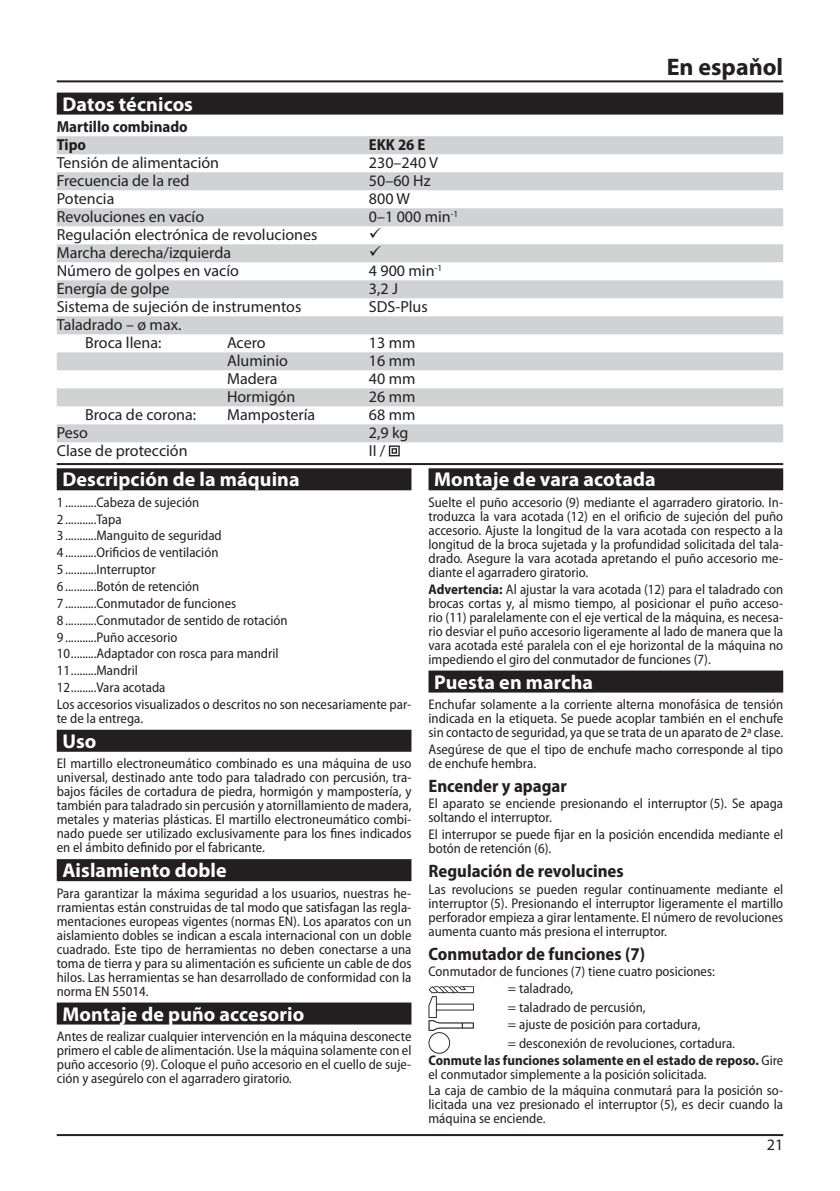
<style>
.page{position:relative;width:840px;height:1191px;background:#fff}
.page>*{position:absolute;margin:0;border:0;box-sizing:border-box;transform-origin:0 0}
.t1{font:700 24px "Myriad Pro";color:#231f20}
.t2{font:700 20px "Myriad Pro";letter-spacing:.005em;color:#fff}
.t3{font:700 semi-condensed 18px "Myriad Pro";color:#231f20}
.t4{font:16px/18px "Myriad Pro";color:#231f20;text-align:center}
.t5{font:700 semi-condensed 16px/18px "Myriad Pro";color:#231f20}
.t6{font:semi-condensed 14px/14px "Myriad Pro";color:#231f20}
.t7{font:700 semi-condensed 14px/16.8px "Myriad Pro";color:#231f20}
.s1{font-weight:700}
.s2{font-weight:400}
</style>
<div class="page">
<hr style="left:57px;top:80px;width:725px;height:2px;background:#231f20">
<hr style="left:57px;top:1134px;width:725px;height:2px;background:#231f20">
<div style="left:57px;top:93px;width:725px;height:22px;background:#231f20"></div>
<div style="left:57px;top:136px;width:725px;height:18px;background:#d1d2d4"></div>
<div style="left:57px;top:172px;width:725px;height:18px;background:#d1d2d4"></div>
<div style="left:57px;top:208px;width:725px;height:18px;background:#d1d2d4"></div>
<div style="left:57px;top:244px;width:725px;height:18px;background:#d1d2d4"></div>
<div style="left:57px;top:280px;width:725px;height:18px;background:#d1d2d4"></div>
<div style="left:57px;top:316px;width:725px;height:18px;background:#d1d2d4"></div>
<div style="left:57px;top:352px;width:725px;height:18px;background:#d1d2d4"></div>
<div style="left:57px;top:388px;width:725px;height:18px;background:#d1d2d4"></div>
<div style="left:57px;top:424px;width:725px;height:18px;background:#d1d2d4"></div>
<svg style="left:388px;top:445px;width:11px;height:11px"></svg>
<hr style="left:57px;top:463px;width:725px;height:2px;background:#231f20">
<div style="left:57px;top:468px;width:354px;height:22px;background:#231f20"></div>
<div style="left:57px;top:729px;width:354px;height:22px;background:#231f20"></div>
<div style="left:57px;top:859px;width:354px;height:22px;background:#231f20"></div>
<div style="left:57px;top:1002px;width:354px;height:22px;background:#231f20"></div>
<div style="left:428px;top:468px;width:354px;height:22px;background:#231f20"></div>
<div style="left:428px;top:670px;width:354px;height:22px;background:#231f20"></div>
<svg style="left:428px;top:986px;width:45px;height:67px"></svg>
<h2 class="t2" style="left:62px;top:91px;width:132px">Datos técnicos</h2>
<p class="t5" style="left:57px;top:118px;width:132px">Martillo combinado<br>Tipo</p>
<p class="t5" style="left:369px;top:136px;width:58px">EKK 26 E</p>
<p class="t4" style="left:57px;top:154px;width:164px">Tensión de alimentación</p>
<p class="t4" style="left:369px;top:154px;width:70px">230–240 V</p>
<p class="t4" style="left:57px;top:172px;width:134px">Frecuencia de la red</p>
<p class="t4" style="left:369px;top:172px;width:63px">50–60 Hz</p>
<p class="t4" style="left:57px;top:190px;width:59px">Potencia</p>
<p class="t4" style="left:369px;top:190px;width:42px">800 W</p>
<p class="t4" style="left:57px;top:208px;width:149px">Revoluciones en vacío</p>
<p class="t4" style="left:369px;top:208px;width:91px">0–1 000 min<sup>-1</sup></p>
<p class="t4" style="left:57px;top:226px;width:262px">Regulación electrónica de revoluciones</p>
<p class="t4" style="left:57px;top:244px;width:176px">Marcha derecha/izquierda</p>
<p class="t4" style="left:57px;top:262px;width:184px">Número de golpes en vacío</p>
<p class="t4" style="left:369px;top:262px;width:75px">4 900 min<sup>-1</sup></p>
<p class="t4" style="left:57px;top:280px;width:114px">Energía de golpe</p>
<p class="t4" style="left:369px;top:280px;width:31px">3,2 J</p>
<p class="t4" style="left:57px;top:298px;width:246px">Sistema de sujeción de instrumentos</p>
<p class="t4" style="left:369px;top:298px;width:60px">SDS-Plus</p>
<p class="t4" style="left:57px;top:316px;width:126px">Taladrado – ø max.<br>Broca llena:</p>
<p class="t4" style="left:227px;top:334px;width:40px">Acero</p>
<p class="t4" style="left:369px;top:334px;width:48px">13 mm</p>
<p class="t4" style="left:227px;top:352px;width:62px">Aluminio</p>
<p class="t4" style="left:369px;top:352px;width:48px">16 mm</p>
<p class="t4" style="left:227px;top:370px;width:52px">Madera</p>
<p class="t4" style="left:369px;top:370px;width:48px">40 mm</p>
<p class="t4" style="left:227px;top:388px;width:70px">Hormigón</p>
<p class="t4" style="left:369px;top:388px;width:48px">26 mm</p>
<h1 class="t1" style="left:666px;top:51px;width:118px">En espaňol</h1>
<p class="t4" style="left:85px;top:406px;width:112px">Broca de corona:</p>
<p class="t4" style="left:227px;top:406px;width:90px">Mampostería</p>
<p class="t4" style="left:369px;top:406px;width:48px">68 mm</p>
<p class="t4" style="left:57px;top:424px;width:33px">Peso</p>
<p class="t4" style="left:369px;top:424px;width:41px">2,9 kg</p>
<p class="t4" style="left:57px;top:442px;width:132px">Clase de protección</p>
<p class="t4" style="left:369px;top:442px;width:18px">II /</p>
<h2 class="t2" style="left:62px;top:466px;width:238px">Descripción de la máquina</h2>
<p class="t6" style="left:57px;top:494px;width:356px;line-height:16.8px">1 ...........Cabeza de sujeción<br>2 ...........Tapa<br>3 ...........Manguito de seguridad<br>4 ...........Orificios de ventilación<br>5 ...........Interruptor<br>6 ...........Botón de retención<br>7 ...........Conmutador de funciones<br>8 ...........Conmutador de sentido de rotación<br>9 ...........Puño accesorio<br>10.........Adaptador con rosca para mandril<br>11.........Mandril<br>12.........Vara acotada<br>Los accesorios visualizados o descritos no son necesariamente par-</p>
<p class="t6" style="left:57px;top:711px;width:88px">te de la entrega.</p>
<h2 class="t2" style="left:62px;top:728px;width:35px">Uso</h2>
<p class="t6" style="left:57px;top:757px;width:356px;text-align:justify">El martillo electroneumático combinado es una máquina de uso universal, destinado ante todo para taladrado con percusión, tra&shy;bajos fáciles de cortadura de piedra, hormigón y mampostería, y también para taladrado sin percusión y atornillamiento de madera, metales y materias plásticas. El martillo electroneumático combi&shy;nado puede ser utilizado exclusivamente para los fines indicados en el ámbito definido por el fabricante.</p>
<h2 class="t2" style="left:62px;top:857px;width:166px">Aislamiento doble</h2>
<p class="t6" style="left:57px;top:886px;width:356px;text-align:justify">Para garantizar la máxima seguridad a los usuarios, nuestras he&shy;rramientas están construidas de tal modo que satisfagan las regla&shy;mentaciones europeas vigentes (normas EN). Los aparatos con un aislamiento dobles se indican a escala internacional con un doble cuadrado. Este tipo de herramientas no deben conectarse a una toma de tierra y para su alimentación es suficiente un cable de dos hilos. Las herramientas se han desarrollado de conformidad con la norma EN 55014.</p>
<h2 class="t2" style="left:62px;top:1000px;width:243px">Montaje de puño accesorio</h2>
<p class="t6" style="left:57px;top:1029px;width:356px;text-align:justify">Antes de realizar cualquier intervención en la máquina desconecte primero el cable de alimentación. Use la máquina solamente con el puño accesorio (9). Coloque el puño accesorio en el cuello de suje&shy;ción y asegúrelo con el agarradero giratorio.</p>
<h2 class="t2" style="left:434px;top:466px;width:223px">Montaje de vara acotada</h2>
<p class="t6" style="left:428px;top:495px;width:356px;text-align:justify">Suelte el puño accesorio (9) mediante el agarradero giratorio. In&shy;troduzca la vara acotada (12) en el orificio de sujeción del puño accesorio. Ajuste la longitud de la vara acotada con respecto a la longitud de la broca sujetada y la profundidad solicitada del tala&shy;drado. Asegure la vara acotada apretando el puño accesorio me&shy;diante el agarradero giratorio.</p>
<p class="t6" style="left:428px;top:582px;width:356px;text-align:justify"><span class="s1">Advertencia:</span> Al ajustar la vara acotada (12) para el taladrado con brocas cortas y, al mismo tiempo, al posicionar el puño acceso&shy;rio (11) paralelamente con el eje vertical de la máquina, es necesa&shy;rio desviar el puño accesorio ligeramente al lado de manera que la vara acotada esté paralela con el eje horizontal de la máquina no impediendo el giro del conmutador de funciones (7).</p>
<h2 class="t2" style="left:434px;top:669px;width:160px">Puesta en marcha</h2>
<p class="t6" style="left:428px;top:697px;width:356px;text-align:justify">Enchufar solamente a la corriente alterna monofásica de tensión indicada en la etiqueta. Se puede acoplar también en el enchufe sin contacto de seguridad, ya que se trata de un aparato de 2ª clase.</p>
<p class="t6" style="left:428px;top:742px;width:356px">Asegúrese de que el tipo de enchufe macho corresponde al tipo de enchufe hembra.</p>
<p class="t3" style="left:428px;top:775px;width:140px">Encender y apagar</p>
<p class="t6" style="left:428px;top:797px;width:356px">El aparato se enciende presionando el interruptor (5). Se apaga soltando el interruptor.</p>
<p class="t6" style="left:428px;top:828px;width:356px">El interrupor se puede fijar en la posición encendida mediante el botón de retención (6).</p>
<p class="t3" style="left:428px;top:861px;width:196px">Regulación de revolucines</p>
<p class="t6" style="left:428px;top:882px;width:356px;text-align:justify">Las revolucions se pueden regular continuamente mediante el interruptor (5). Presionando el interruptor ligeramente el martillo perforador empieza a girar lentamente. El número de revoluciones aumenta cuanto más presiona el interruptor.</p>
<p class="t3" style="left:428px;top:943px;width:218px">Conmutador de funciones (7)</p>
<p class="t6" style="left:507px;top:963px;width:208px;line-height:16.8px;text-indent:-79px">Conmutador de funciones (7) tiene cuatro posiciones: = taladrado,</p>
<p class="t6" style="left:507px;top:999px;width:194px;line-height:16.8px">= taladrado de percusión,<br>= ajuste de posición para cortadura,</p>
<p class="t7" style="left:428px;top:1034px;width:356px;text-indent:79px"><span class="s2">= desconexión de revoluciones, cortadura.<br></span>Conmute las funciones solamente en el estado de reposo. <span class="s2">Gire</span></p>
<p class="t6" style="left:428px;top:1065px;width:356px;line-height:16.8px">el conmutador simplemente a la posición solicitada.<br>La caja de cambio de la máquina conmutará para la posición so-</p>
<p class="t6" style="left:428px;top:1098px;width:356px">licitada una vez presionado el interruptor (5), es decir cuando la máquina se enciende.</p>
<p class="t4" style="left:766px;top:1135px;width:18px">21</p>
</div>
